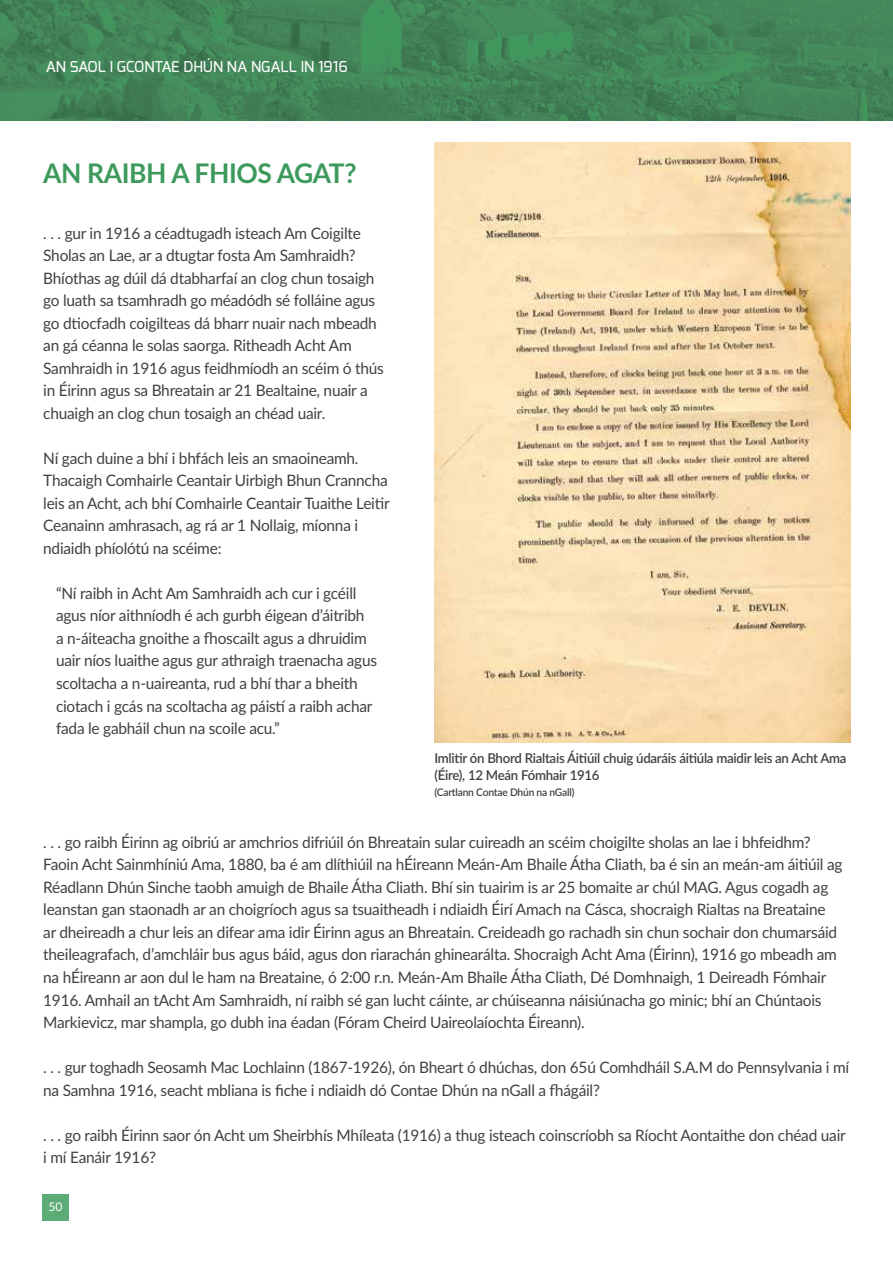
<style>
.page{position:relative;width:893px;height:1263px;background:#fff}
.page>*{position:absolute;margin:0;border:0;box-sizing:border-box;transform-origin:0 0}
.t1{font:700 27px "Lato";letter-spacing:-.015em;color:#3d9a5c}
.t2{font:15.75px/22.5px "Lato";letter-spacing:-.015em;color:#414042}
.t3{font:500 15px "Exo";color:#fff}
.t4{font:600 13.5px/16.5px "Lato";letter-spacing:-.02em;color:#414042}
.t5{font:12px "Lato";color:#fff}
.t6{font:600 10.5px "Lato";letter-spacing:-.02em;color:#414042}
</style>
<div class="page">
<img style="left:0;top:0;width:893px;height:120px">
<div style="left:43px;top:1194px;width:26px;height:26px;background:#5caa76"></div>
<img style="left:434px;top:142px;width:416px;height:600px">
<p class="t3" style="left:46px;top:57px;width:303px">AN SAOL I GCONTAE DHÚN NA NGALL IN 1916</p>
<h1 class="t1" style="left:43px;top:154px;width:315px">AN RAIBH A FHIOS AGAT?</h1>
<p class="t2" style="left:43px;top:221px;width:342px">. . . gur in 1916 a céadtugadh isteach Am Coigilte Sholas an Lae, ar a dtugtar fosta Am Samhraidh?<br>Bhíothas ag dúil dá dtabharfaí an clog chun tosaigh go luath sa tsamhradh go méadódh sé folláine agus go dtiocfadh coigilteas dá bharr nuair nach mbeadh an gá céanna le solas saorga. Ritheadh Acht Am Samhraidh in 1916 agus feidhmíodh an scéim ó thús in Éirinn agus sa Bhreatain ar 21 Bealtaine, nuair a chuaigh an clog chun tosaigh an chéad uair.</p>
<p class="t2" style="left:43px;top:446px;width:348px">Ní gach duine a bhí i bhfách leis an smaoineamh.<br>Thacaigh Comhairle Ceantair Uirbigh Bhun Cranncha leis an Acht, ach bhí Comhairle Ceantair Tuaithe Leitir Ceanainn amhrasach, ag rá ar 1 Nollaig, míonna i ndiaidh phíolótú na scéime:</p>
<p class="t2" style="left:56px;top:581px;width:323px">“Ní raibh in Acht Am Samhraidh ach cur i gcéill agus níor aithníodh é ach gurbh éigean d’áitribh<br>a n-áiteacha gnoithe a fhoscailt agus a dhruidim uair níos luaithe agus gur athraigh traenacha agus scoltacha a n-uaireanta, rud a bhí thar a bheith ciotach i gcás na scoltacha ag páistí a raibh achar fada le gabháil chun na scoile acu.”</p>
<p class="t4" style="left:434px;top:749px;width:414px">Imlitir ón Bhord Rialtais Áitiúil chuig údaráis áitiúla maidir leis an Acht Ama (Éire), 12 Meán Fómhair 1916</p>
<p class="t6" style="left:434px;top:785px;width:142px">(Cartlann Contae Dhún na nGall)</p>
<p class="t2" style="left:43px;top:830px;width:801px">. . . go raibh Éirinn ag oibriú ar amchrios difriúil ón Bhreatain sular cuireadh an scéim choigilte sholas an lae i bhfeidhm?<br>Faoin Acht Sainmhíniú Ama, 1880, ba é am dlíthiúil na hÉireann Meán-Am Bhaile Átha Cliath, ba é sin an meán-am áitiúil ag Réadlann Dhún Sinche taobh amuigh de Bhaile Átha Cliath. Bhí sin tuairim is ar 25 bomaite ar chúl MAG. Agus cogadh ag leanstan gan staonadh ar an choigríoch agus sa tsuaitheadh i ndiaidh Éirí Amach na Cásca, shocraigh Rialtas na Breataine ar dheireadh a chur leis an difear ama idir Éirinn agus an Bhreatain. Creideadh go rachadh sin chun sochair don chumarsáid theileagrafach, d’amchláir bus agus báid, agus don riarachán ghinearálta. Shocraigh Acht Ama (Éirinn), 1916 go mbeadh am na hÉireann ar aon dul le ham na Breataine, ó 2:00 r.n. Meán-Am Bhaile Átha Cliath, Dé Domhnaigh, 1 Deireadh Fómhair 1916. Amhail an tAcht Am Samhraidh, ní raibh sé gan lucht cáinte, ar chúiseanna náisiúnacha go minic; bhí an Chúntaois Markievicz, mar shampla, go dubh ina éadan (Fóram Cheird Uaireolaíochta Éireann).</p>
<p class="t2" style="left:43px;top:1055px;width:807px">. . . gur toghadh Seosamh Mac Lochlainn (1867-1926), ón Bheart ó dhúchas, don 65ú Comhdháil S.A.M do Pennsylvania i mí na Samhna 1916, seacht mbliana is fiche i ndiaidh dó Contae Dhún na nGall a fhágáil?</p>
<p class="t2" style="left:43px;top:1123px;width:804px">. . . go raibh Éirinn saor ón Acht um Sheirbhís Mhíleata (1916) a thug isteach coinscríobh sa Ríocht Aontaithe don chéad uair i mí Eanáir 1916?</p>
<p class="t5" style="left:49px;top:1198px;width:15px">50</p>
</div>
